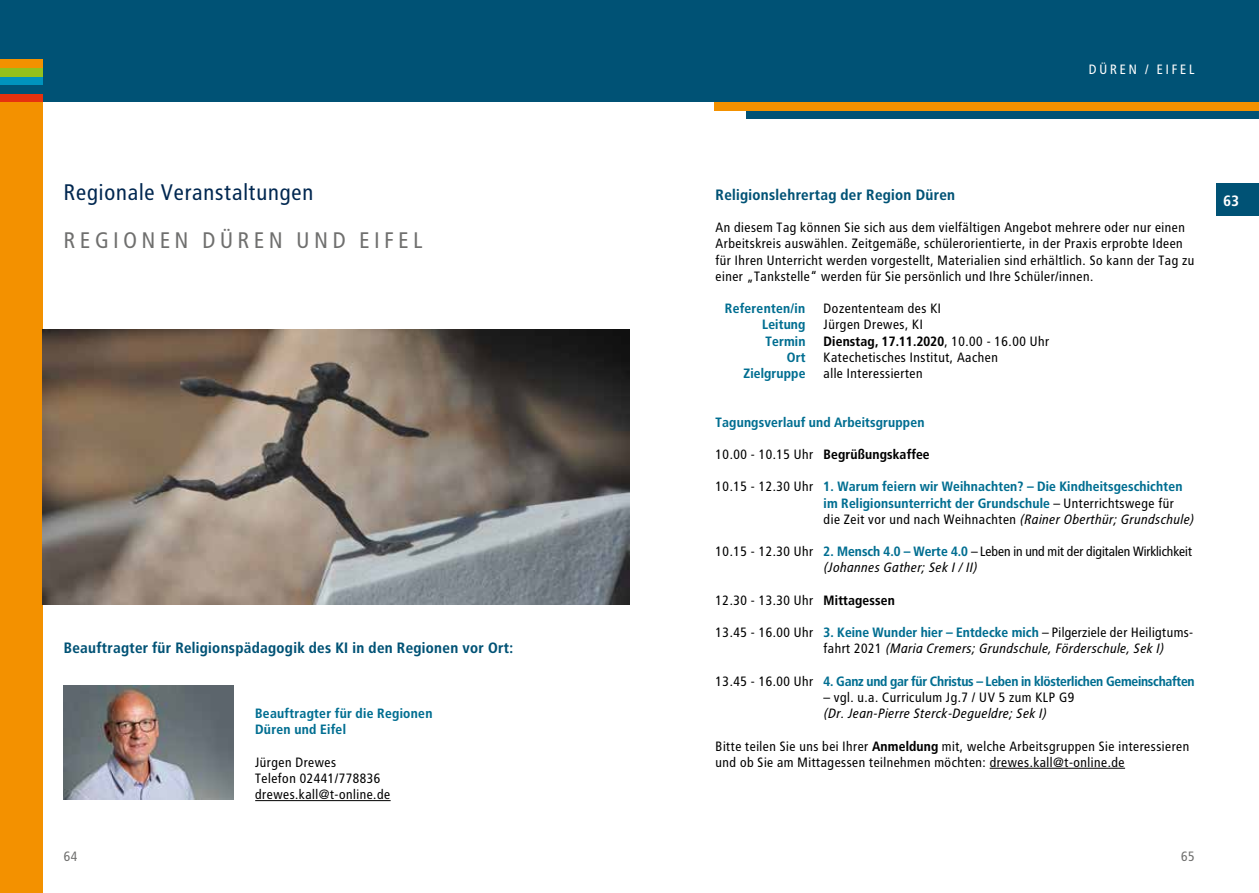
<style>
.page{position:relative;width:1259px;height:893px;background:#fff}
.page>*{position:absolute;margin:0;border:0;box-sizing:border-box;transform-origin:0 0}
.t1{font:22.5px "Transit OT";color:#002750}
.t2{font:22.5px "Transit OT";letter-spacing:.17em;color:#6f6f6e}
.t3{font:700 15px "Transit OT";color:#005275}
.t4{font:700 15px "Transit OT";color:#fff}
.t5{font:13.5px/16.2px "Transit OT";color:#000}
.t6{font:700 13.5px/16.2px "Transit OT";letter-spacing:-.01em;color:#006e91}
.t7{font:13.5px/16.2px "Transit OT";letter-spacing:-.04em;color:#000}
.t8{font:700 13.5px "Transit OT";letter-spacing:-.04em;color:#006e91}
.t9{font:700 13.5px "Transit OT";letter-spacing:-.01em;color:#000}
.t10{font:italic 13.5px "Transit OT";color:#000}
.t11{font:13.5px "Transit OT";letter-spacing:.17em;color:#fff}
.t12{font:13.5px "Transit OT";color:#6f6f6e}
.s1{font-weight:400}
.s2{font-weight:400;color:#000}
.s3{font-weight:400;font-style:italic;color:#000}
.s4{font-weight:700;color:#006e91}
.s5{font-style:italic}
.s6{font-weight:700}
</style>
<div class="page">
<div style="left:629px;top:0;width:630px;height:102px;background:#005275"></div>
<div style="left:746px;top:111px;width:513px;height:8px;background:#005275"></div>
<div style="left:714px;top:102px;width:545px;height:9px;background:#f39100"></div>
<div style="left:0;top:102px;width:43px;height:791px;background:#f39100"></div>
<div style="left:0;top:0;width:629px;height:102px;background:#005275"></div>
<div style="left:0;top:94px;width:43px;height:8px;background:#e6310e"></div>
<div style="left:0;top:77px;width:43px;height:8px;background:#0093bd"></div>
<div style="left:0;top:68px;width:43px;height:9px;background:#94c11c"></div>
<div style="left:0;top:60px;width:43px;height:8px;background:#f39100"></div>
<hr style="left:255px;top:800px;width:136px;height:1px;background:#000">
<hr style="left:989px;top:768px;width:136px;height:1px;background:#000">
<div style="left:1216px;top:184px;width:43px;height:32px;background:#005275"></div>
<img style="left:43px;top:329px;width:586px;height:276px">
<img style="left:64px;top:686px;width:170px;height:113px">
<p class="t11" style="left:1088px;top:62px;width:108px">DÜREN / EIFEL</p>
<h1 class="t1" style="left:64px;top:179px;width:252px">Regionale Veranstaltungen</h1>
<h1 class="t2" style="left:64px;top:227px;width:361px">REGIONEN DÜREN UND EIFEL</h1>
<p class="t3" style="left:64px;top:639px;width:451px">Beauftragter für Religionspädagogik des KI in den Regionen vor Ort:</p>
<p class="t6" style="left:255px;top:705px;width:179px">Beauftragter für die Regionen<br>Düren und Eifel</p>
<p class="t5" style="left:255px;top:754px;width:137px">Jürgen Drewes<br>Telefon 02441/778836 drewes.kall@t-online.de</p>
<p class="t3" style="left:715px;top:186px;width:241px">Religionslehrertag der Region Düren</p>
<p class="t5" style="left:715px;top:219px;width:481px">An diesem Tag können Sie sich aus dem vielfältigen Angebot mehrere oder nur einen Arbeitskreis auswählen. Zeitgemäße, schülerorientierte, in der Praxis erprobte Ideen für Ihren Unterricht werden vorgestellt, Materialien sind erhältlich. So kann der Tag zu einer „Tankstelle“ werden für Sie persönlich und Ihre Schüler/innen.</p>
<p class="t6" style="left:725px;top:300px;width:82px">Referenten/in</p>
<p class="t5" style="left:823px;top:300px;width:119px">Dozententeam des KI</p>
<p class="t6" style="left:762px;top:317px;width:45px">Leitung</p>
<p class="t5" style="left:823px;top:317px;width:101px">Jürgen Drewes, KI</p>
<p class="t6" style="left:765px;top:333px;width:42px">Termin</p>
<p class="t9" style="left:823px;top:333px;width:227px">Dienstag, 17.11.2020<span class="s1">, 10.00 - 16.00 Uhr</span></p>
<p class="t6" style="left:787px;top:349px;width:20px">Ort</p>
<p class="t5" style="left:823px;top:349px;width:176px">Katechetisches Institut, Aachen</p>
<p class="t6" style="left:743px;top:365px;width:64px">Zielgruppe</p>
<p class="t5" style="left:823px;top:365px;width:101px">alle Interessierten</p>
<p class="t6" style="left:715px;top:414px;width:211px">Tagungsverlauf und Arbeitsgruppen</p>
<p class="t9" style="left:715px;top:446px;width:216px"><span class="s1">10.00 - 10.15 Uhr</span> Begrüßungskaffee</p>
<p class="t6" style="left:823px;top:479px;width:372px;text-indent:-108px"><span class="s2">10.15 - 12.30 Uhr</span> 1. Warum feiern wir Weihnachten? – Die Kindheitsgeschichten im Religionsunterricht der Grundschule <span class="s2">– Unterrichtswege für die Zeit vor und nach Weihnachten</span> <span class="s3">(Rainer Oberthür; Grundschule)</span></p>
<p class="t7" style="left:823px;top:543px;width:370px;text-indent:-108px">10.15 - 12.30 Uhr <span class="s4">2. Mensch 4.0 – Werte 4.0</span> – Leben in und mit der digitalen Wirklichkeit <span class="s5">(Johannes Gather; Sek I / II)</span></p>
<p class="t5" style="left:715px;top:592px;width:181px">12.30 - 13.30 Uhr <span class="s6">Mittagessen</span></p>
<p class="t5" style="left:823px;top:624px;width:372px;text-indent:-108px">13.45 - 16.00 Uhr <span class="s4">3. Keine Wunder hier – Entdecke mich</span> – Pilgerziele der Heiligtums&shy;fahrt 2021 <span class="s5">(Maria Cremers; Grundschule, Förderschule, Sek I)</span></p>
<p class="t8" style="left:715px;top:673px;width:481px"><span class="s2">13.45 - 16.00 Uhr</span> 4. Ganz und gar für Christus – Leben in klösterlichen Gemeinschaften</p>
<p class="t5" style="left:823px;top:689px;width:253px">– vgl. u.a. Curriculum Jg.7 / UV 5 zum KLP G9</p>
<p class="t10" style="left:823px;top:706px;width:225px">(Dr. Jean-Pierre Sterck-Degueldre; Sek I)</p>
<p class="t5" style="left:715px;top:738px;width:475px">Bitte teilen Sie uns bei Ihrer <span class="s6">Anmeldung</span> mit, welche Arbeitsgruppen Sie interessieren und ob Sie am Mittagessen teilnehmen möchten: drewes.kall@t-online.de</p>
<p class="t12" style="left:64px;top:848px;width:16px">64</p>
<p class="t12" style="left:1181px;top:848px;width:16px">65</p>
<p class="t4" style="left:1223px;top:192px;width:17px">63</p>
</div>
